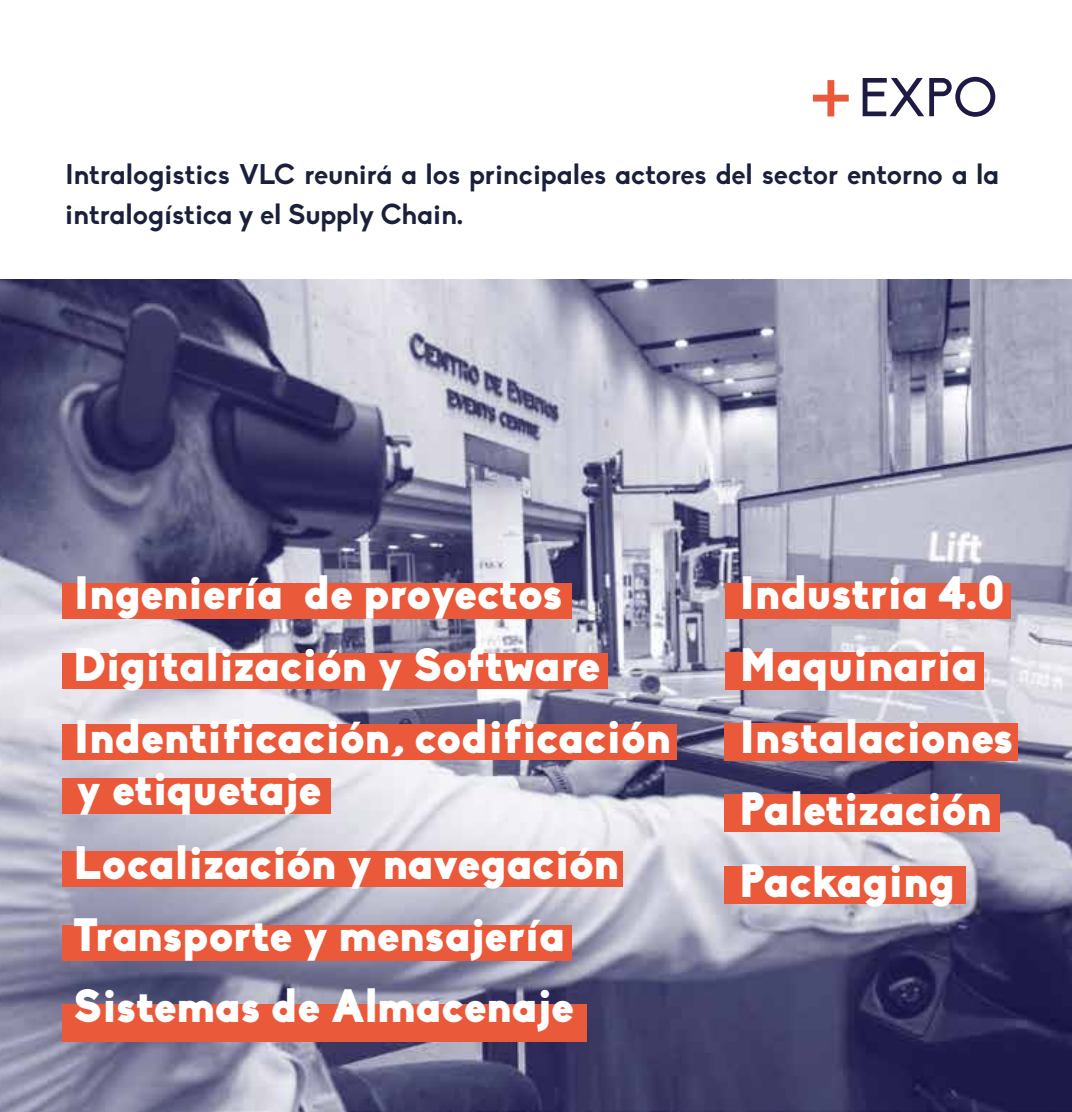
<style>
.page{position:relative;width:1072px;height:1112px;background:#fff}
.page>*{position:absolute;margin:0;border:0;box-sizing:border-box;transform-origin:0 0}
.t1{font:53.6px "Biko";color:#1d1a43}
.t2{font:900 46px/72px "Biko";color:#fff}
.t3{font:700 28px/40px "Biko";color:#1a203b}
</style>
<div class="page">
<img style="left:0;top:279px;width:1071px;height:832px">
<svg style="left:813px;top:80px;width:35px;height:36px"></svg>
<div style="left:62px;top:925px;width:510px;height:35px;background:#eb593b"></div>
<div style="left:62px;top:850px;width:561px;height:36px;background:#eb593b"></div>
<div style="left:62px;top:778px;width:269px;height:35px;background:#eb593b"></div>
<div style="left:62px;top:724px;width:614px;height:35px;background:#eb593b"></div>
<div style="left:62px;top:653px;width:545px;height:36px;background:#eb593b"></div>
<div style="left:62px;top:582px;width:510px;height:36px;background:#eb593b"></div>
<div style="left:62px;top:1003px;width:525px;height:37px;background:#eb593b"></div>
<div style="left:724px;top:866px;width:242px;height:37px;background:#eb593b"></div>
<div style="left:724px;top:793px;width:275px;height:37px;background:#eb593b"></div>
<div style="left:724px;top:723px;width:294px;height:37px;background:#eb593b"></div>
<div style="left:724px;top:652px;width:259px;height:37px;background:#eb593b"></div>
<div style="left:724px;top:582px;width:286px;height:36px;background:#eb593b"></div>
<p class="t1" style="left:857px;top:68px;width:141px">EXPO</p>
<p class="t3" style="left:65px;top:154px;width:935px">Intralogistics VLC reunirá a los principales actores del sector entorno a la intralogística y el Supply Chain.</p>
<p class="t2" style="left:73px;top:556px;width:599px">Ingeniería de proyectos<br>Digitalización y Software<br>Indentificación, codificación</p>
<p class="t2" style="left:76px;top:752px;width:247px">y etiquetaje</p>
<p class="t2" style="left:73px;top:826px;width:547px">Localización y navegación<br>Transporte y mensajería</p>
<p class="t2" style="left:73px;top:970px;width:502px">Sistemas de Almacenaje</p>
<p class="t2" style="left:739px;top:556px;width:275px">Industria 4.0<br>Maquinaria<br>Instalaciones<br>Paletización<br>Packaging</p>
</div>
